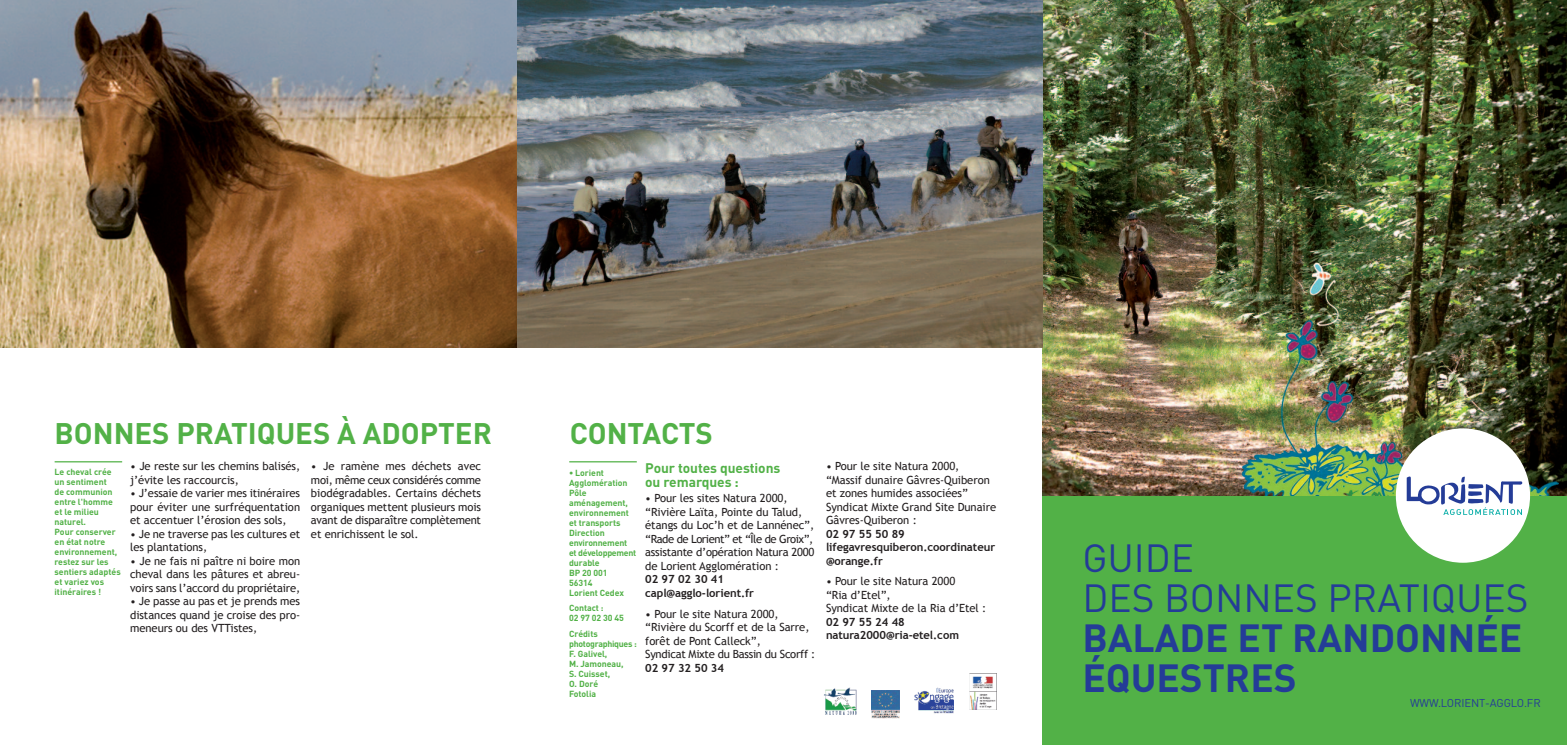
<style>
.page{position:relative;width:1567px;height:745px;background:#fff}
.page>*{position:absolute;margin:0;border:0;box-sizing:border-box;transform-origin:0 0}
.t1{font:700 38.75px/39.8px "DIN";color:#243c97}
.t2{font:38.75px/39.8px "DIN";color:#243c97}
.t3{font:700 29.38px "DIN";color:#52b147}
.t4{font:700 13.75px/13.8px "DIN";letter-spacing:-.005em;color:#52b147}
.t5{font:11.25px/13.5px "Trebuchet MS";letter-spacing:-.005em;color:#231f20}
.t6{font:700 11.25px/13.5px "Trebuchet MS";letter-spacing:-.005em;color:#231f20}
.t7{font:11.25px "DIN";letter-spacing:-.01em;color:#243c97}
.t8{font:700 8.75px/10px "DIN";letter-spacing:-.005em;color:#52b147}
</style>
<div class="page">
<img style="left:1042px;top:0;width:524px;height:496px">
<div style="left:1042px;top:496px;width:524px;height:248px;background:#52b147"></div>
<div style="left:1395px;top:428px;width:134px;height:134px;background:#fff;border-radius:50%"></div>
<svg style="left:1406px;top:476px;width:115px;height:38px"></svg>
<img style="left:0;top:0;width:1042px;height:347px">
<hr style="left:55px;top:461px;width:67px;height:1px;background:#52b147">
<hr style="left:569px;top:461px;width:67px;height:1px;background:#52b147">
<svg style="left:953px;top:689px;width:1px;height:25px"></svg>
<img style="left:914px;top:687px;width:39px;height:27px">
<svg style="left:856px;top:689px;width:1px;height:26px"></svg>
<img style="left:824px;top:687px;width:32px;height:28px">
<svg style="left:969px;top:673px;width:28px;height:37px"></svg>
<img style="left:969px;top:673px;width:27px;height:36px">
<svg style="left:899px;top:690px;width:1px;height:27px"></svg>
<img style="left:871px;top:690px;width:28px;height:27px">
<h2 class="t3" style="left:55px;top:416px;width:439px">BONNES PRATIQUES À ADOPTER</h2>
<p class="t8" style="left:55px;top:467px;width:68px">Le cheval crée un sentiment<br>de communion entre l'homme et le milieu naturel.<br>Pour conserver en état notre environnement, restez sur les sentiers adaptés et variez vos itinéraires !</p>
<p class="t8" style="left:569px;top:467px;width:69px">• Lorient<br>Agglomération<br>Pôle aménagement, environnement et transports<br>Direction environnement et développement durable<br>BP 20 001<br>56314<br>Lorient Cedex</p>
<p class="t8" style="left:569px;top:603px;width:56px">Contact :<br>02 97 02 30 45</p>
<p class="t8" style="left:569px;top:628px;width:69px">Crédits photographiques :<br>F. Galivel,<br>M. Jamoneau,<br>S. Cuisset,<br>O. Doré<br>Fotolia</p>
<h2 class="t3" style="left:569px;top:416px;width:145px">CONTACTS</h2>
<p class="t5" style="left:311px;top:459px;width:172px;text-align:justify">• Je ramène mes déchets avec moi, même ceux considérés comme biodégradables. Certains déchets organiques mettent plusieurs mois avant de disparaître complètement et enrichissent le sol.</p>
<p class="t5" style="left:130px;top:459px;width:172px">• Je reste sur les chemins balisés, j’évite les raccourcis,</p>
<p class="t5" style="left:130px;top:486px;width:171px;text-align:justify">• J’essaie de varier mes itinéraires pour éviter une surfréquentation et accentuer l’érosion des sols,</p>
<p class="t5" style="left:130px;top:526px;width:171px">• Je ne traverse pas les cultures et les plantations,</p>
<p class="t5" style="left:130px;top:553px;width:172px;text-align:justify">• Je ne fais ni paître ni boire mon cheval dans les pâtures et abreu&shy;voirs sans l’accord du propriétaire,</p>
<p class="t5" style="left:130px;top:594px;width:172px;text-align:justify">• Je passe au pas et je prends mes distances quand je croise des pro&shy;meneurs ou des VTTistes,</p>
<p class="t4" style="left:645px;top:461px;width:137px">Pour toutes questions ou remarques :</p>
<p class="t5" style="left:645px;top:491px;width:171px">• Pour les sites Natura 2000, “Rivière Laïta, Pointe du Talud, étangs du Loc’h et de Lannénec”, “Rade de Lorient” et “Île de Groix”, assistante d’opération Natura 2000 de Lorient Agglomération :</p>
<p class="t6" style="left:645px;top:572px;width:110px">02 97 02 30 41 capl@agglo-lorient.fr</p>
<p class="t5" style="left:645px;top:606px;width:171px">• Pour le site Natura 2000, “Rivière du Scorff et de la Sarre, forêt de Pont Calleck”,<br>Syndicat Mixte du Bassin du Scorff :</p>
<p class="t6" style="left:645px;top:660px;width:80px">02 97 32 50 34</p>
<p class="t5" style="left:826px;top:459px;width:172px">• Pour le site Natura 2000, “Massif dunaire Gâvres-Quiberon et zones humides associées”<br>Syndicat Mixte Grand Site Dunaire<br>Gâvres-Quiberon :</p>
<p class="t6" style="left:826px;top:526px;width:171px">02 97 55 50 89 lifegavresquiberon.coordinateur @orange.fr</p>
<p class="t5" style="left:826px;top:574px;width:162px">• Pour le site Natura 2000<br>“Ria d’Etel”,<br>Syndicat Mixte de la Ria d’Etel :</p>
<p class="t6" style="left:826px;top:614px;width:134px">02 97 55 24 48 natura2000@ria-etel.com</p>
<h1 class="t2" style="left:1082px;top:538px;width:448px">GUIDE<br>DES BONNES PRATIQUES</h1>
<h1 class="t1" style="left:1082px;top:618px;width:441px">BALADE ET RANDONNÉE<br>ÉQUESTRES</h1>
<p class="t7" style="left:1409px;top:696px;width:132px">WWW.LORIENT-AGGLO.FR</p>
</div>
